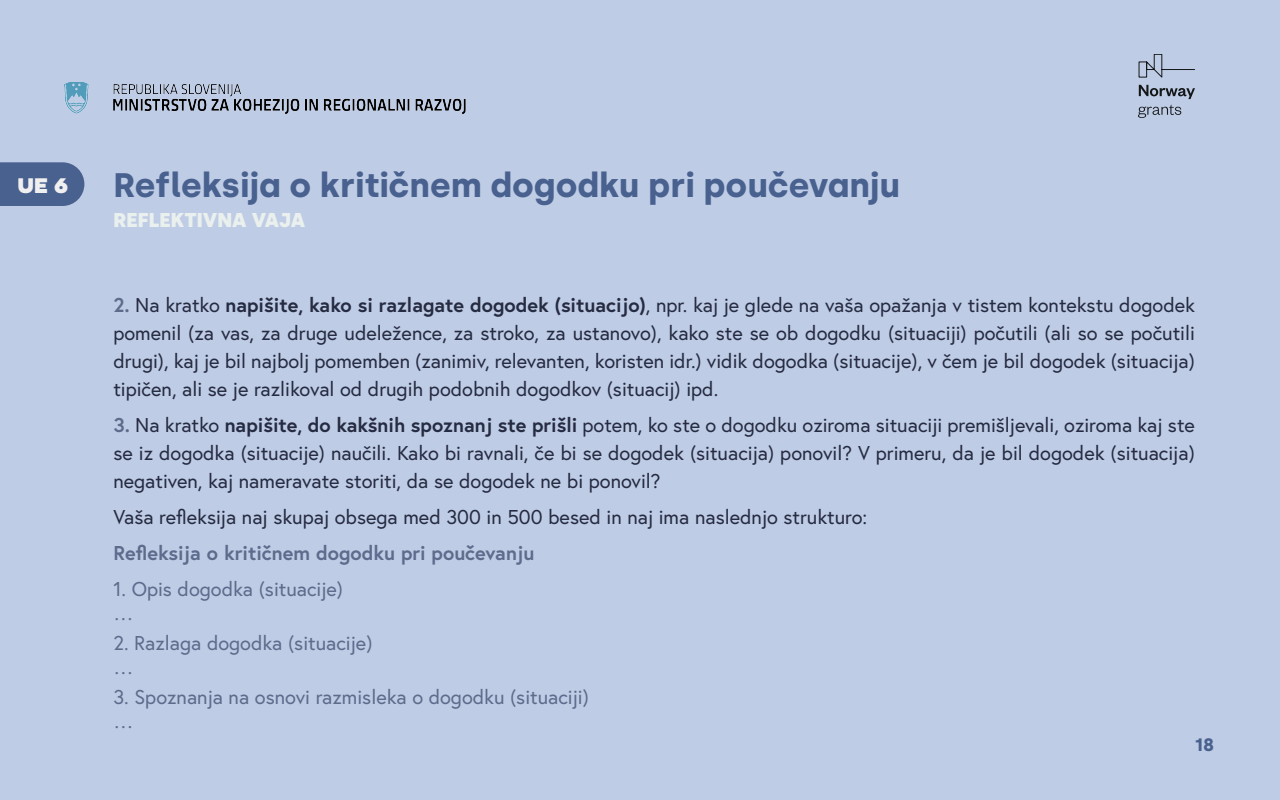
<style>
.page{position:relative;width:1280px;height:800px;background:#bfcce5}
.page>*{position:absolute;margin:0;border:0;box-sizing:border-box;transform-origin:0 0}
.t1{font:700 34px "Silka";color:#49618f}
.t2{font:21px "CHANEY";color:#f0f0f0}
.t3{font:20px/28px "Europa";color:#252b41;text-align:justify}
.t4{font:20px/24px "Europa";color:#5d6b8c}
.t5{font:700 20px "Europa";color:#5d6b8c}
.t6{font:900 20px "Silka";color:#eaf0ee}
.t7{font:700 18px "Silka";color:#49618f}
.s1{font-weight:700;color:#5d6b8c}
.s2{font-weight:700}
</style>
<div class="page">
<svg style="left:1138px;top:54px;width:57px;height:24px"></svg>
<svg style="left:1139px;top:85px;width:56px;height:14px"></svg>
<svg style="left:1138px;top:105px;width:43px;height:13px"></svg>
<img style="left:64px;top:82px;width:402px;height:33px">
<svg style="left:0;top:162px;width:84px;height:44px;background:#4f6794"></svg>
<p class="t2" style="left:17px;top:172px;width:52px">UE 6</p>
<h1 class="t1" style="left:113px;top:165px;width:788px">Refleksija o kritičnem dogodku pri poučevanju</h1>
<p class="t6" style="left:113px;top:208px;width:193px">REFLEKTIVNA VAJA</p>
<p class="t3" style="left:113px;top:290px;width:1083px"><span class="s1">2.</span> Na kratko <span class="s2">napišite, kako si razlagate dogodek (situacijo)</span>, npr. kaj je glede na vaša opažanja v tistem kontekstu dogodek pomenil (za vas, za druge udeležence, za stroko, za ustanovo), kako ste se ob dogodku (situaciji) počutili (ali so se počutili drugi), kaj je bil najbolj pomemben (zanimiv, relevanten, koristen idr.) vidik dogodka (situacije), v čem je bil dogodek (situacija) tipičen, ali se je razlikoval od drugih podobnih dogodkov (situacij) ipd.</p>
<p class="t3" style="left:113px;top:410px;width:1083px"><span class="s1">3.</span> Na kratko <span class="s2">napišite, do kakšnih spoznanj ste prišli</span> potem, ko ste o dogodku oziroma situaciji premišljevali, oziroma kaj ste se iz dogodka (situacije) naučili. Kako bi ravnali, če bi se dogodek (situacija) ponovil? V primeru, da je bil dogodek (situacija) negativen, kaj nameravate storiti, da se dogodek ne bi ponovil?</p>
<p class="t3" style="left:113px;top:502px;width:755px">Vaša refleksija naj skupaj obsega med 300 in 500 besed in naj ima naslednjo strukturo:</p>
<p class="t5" style="left:113px;top:539px;width:423px">Refleksija o kritičnem dogodku pri poučevanju</p>
<p class="t4" style="left:113px;top:576px;width:231px">1. Opis dogodka (situacije) …</p>
<p class="t4" style="left:113px;top:630px;width:261px">2. Razlaga dogodka (situacije) …</p>
<p class="t4" style="left:113px;top:684px;width:477px">3. Spoznanja na osnovi razmisleka o dogodku (situaciji) …</p>
<p class="t7" style="left:1195px;top:734px;width:21px">18</p>
</div>
